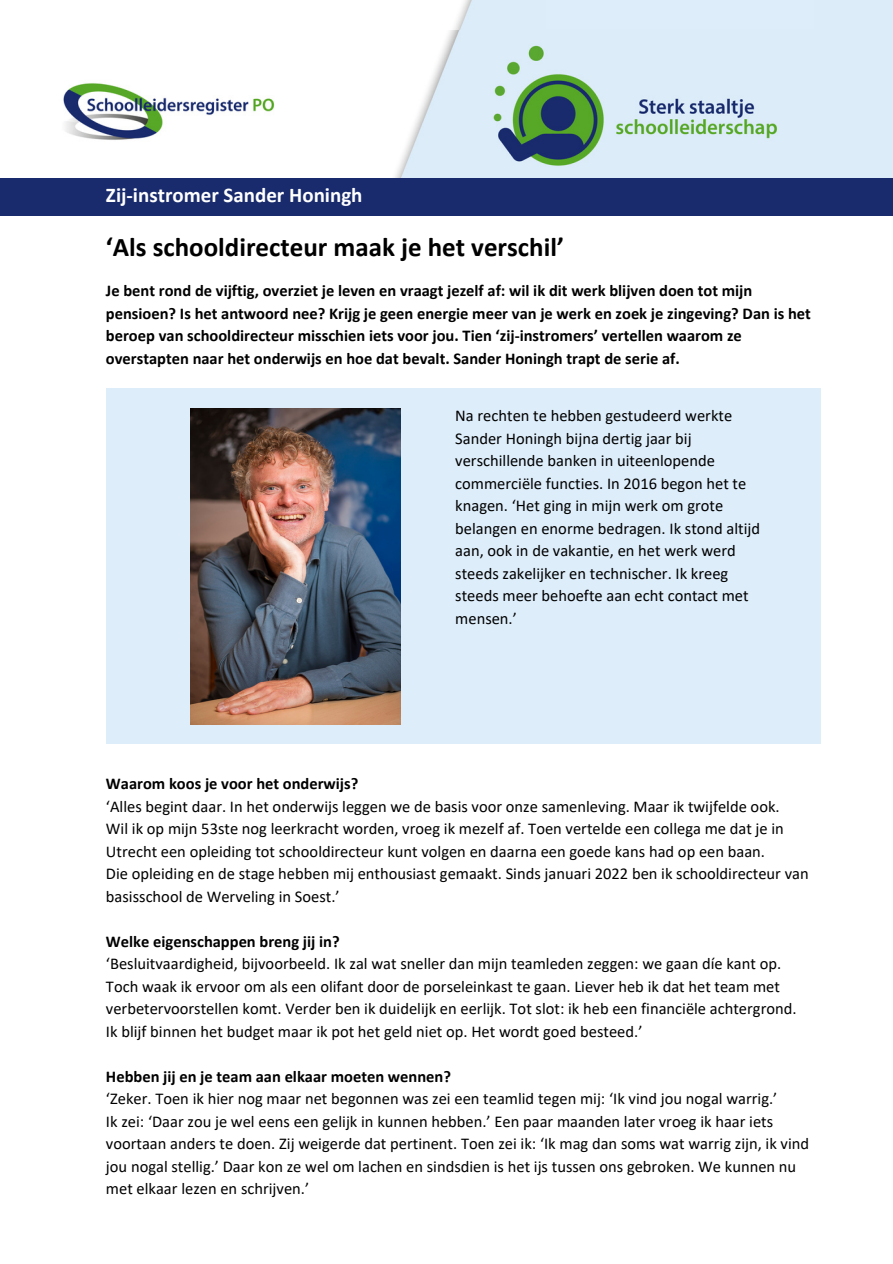
<style>
.page{position:relative;width:893px;height:1264px;background:#fff}
.page>*{position:absolute;margin:0;border:0;box-sizing:border-box;transform-origin:0 0}
.t1{font:700 27px "Calibri";color:#000}
.t2{font:700 21px "Calibri";color:#fff}
.t3{font:16.5px/22.5px "Calibri";color:#000}
.t4{font:700 16.5px/22.5px "Calibri";color:#000}
</style>
<div class="page">
<img style="left:63px;top:30px;width:829px;height:148px">
<div style="left:0;top:178px;width:892px;height:38px;background:#192b6d"></div>
<div style="left:454px;top:0;width:438px;height:30px;background:#dcecf9"></div>
<div style="left:546px;top:0;width:267px;height:29px;background:#ddedfa"></div>
<div style="left:106px;top:388px;width:714px;height:355px;background:#ddedfa"></div>
<img style="left:190px;top:408px;width:210px;height:316px">
<p class="t2" style="left:106px;top:186px;width:258px">Zij-instromer Sander Honingh</p>
<p class="t1" style="left:106px;top:236px;width:459px">‘Als schooldirecteur maak je het verschil’</p>
<p class="t4" style="left:106px;top:281px;width:706px">Je bent rond de vijftig, overziet je leven en vraagt jezelf af: wil ik dit werk blijven doen tot mijn pensioen? Is het antwoord nee? Krijg je geen energie meer van je werk en zoek je zingeving? Dan is het beroep van schooldirecteur misschien iets voor jou. Tien ‘zij-instromers’ vertellen waarom ze overstapten naar het onderwijs en hoe dat bevalt. Sander Honingh trapt de serie af.</p>
<p class="t3" style="left:455px;top:406px;width:306px">Na rechten te hebben gestudeerd werkte Sander Honingh bijna dertig jaar bij verschillende banken in uiteenlopende commerciële functies. In 2016 begon het te knagen. ‘Het ging in mijn werk om grote belangen en enorme bedragen. Ik stond altijd aan, ook in de vakantie, en het werk werd steeds zakelijker en technischer. Ik kreeg steeds meer behoefte aan echt contact met mensen.’</p>
<p class="t4" style="left:106px;top:774px;width:254px">Waarom koos je voor het onderwijs?</p>
<p class="t3" style="left:106px;top:796px;width:675px">‘Alles begint daar. In het onderwijs leggen we de basis voor onze samenleving. Maar ik twijfelde ook.</p>
<p class="t3" style="left:106px;top:819px;width:679px">Wil ik op mijn 53ste nog leerkracht worden, vroeg ik mezelf af. Toen vertelde een collega me dat je in<br>Utrecht een opleiding tot schooldirecteur kunt volgen en daarna een goede kans had op een baan.</p>
<p class="t3" style="left:106px;top:864px;width:704px">Die opleiding en de stage hebben mij enthousiast gemaakt. Sinds januari 2022 ben ik schooldirecteur van basisschool de Werveling in Soest.’</p>
<p class="t4" style="left:106px;top:931px;width:235px">Welke eigenschappen breng jij in?</p>
<p class="t3" style="left:106px;top:954px;width:676px">‘Besluitvaardigheid, bijvoorbeeld. Ik zal wat sneller dan mijn teamleden zeggen: we gaan díe kant op.</p>
<p class="t3" style="left:106px;top:976px;width:692px">Toch waak ik ervoor om als een olifant door de porseleinkast te gaan. Liever heb ik dat het team met verbetervoorstellen komt. Verder ben ik duidelijk en eerlijk. Tot slot: ik heb een financiële achtergrond.</p>
<p class="t3" style="left:106px;top:1021px;width:538px">Ik blijf binnen het budget maar ik pot het geld niet op. Het wordt goed besteed.’</p>
<p class="t4" style="left:106px;top:1066px;width:346px">Hebben jij en je team aan elkaar moeten wennen?</p>
<p class="t3" style="left:106px;top:1088px;width:673px">‘Zeker. Toen ik hier nog maar net begonnen was zei een teamlid tegen mij: ‘Ik vind jou nogal warrig.’</p>
<p class="t3" style="left:106px;top:1111px;width:704px">Ik zei: ‘Daar zou je wel eens een gelijk in kunnen hebben.’ Een paar maanden later vroeg ik haar iets voortaan anders te doen. Zij weigerde dat pertinent. Toen zei ik: ‘Ik mag dan soms wat warrig zijn, ik vind jou nogal stellig.’ Daar kon ze wel om lachen en sindsdien is het ijs tussen ons gebroken. We kunnen nu met elkaar lezen en schrijven.’</p>
</div>
